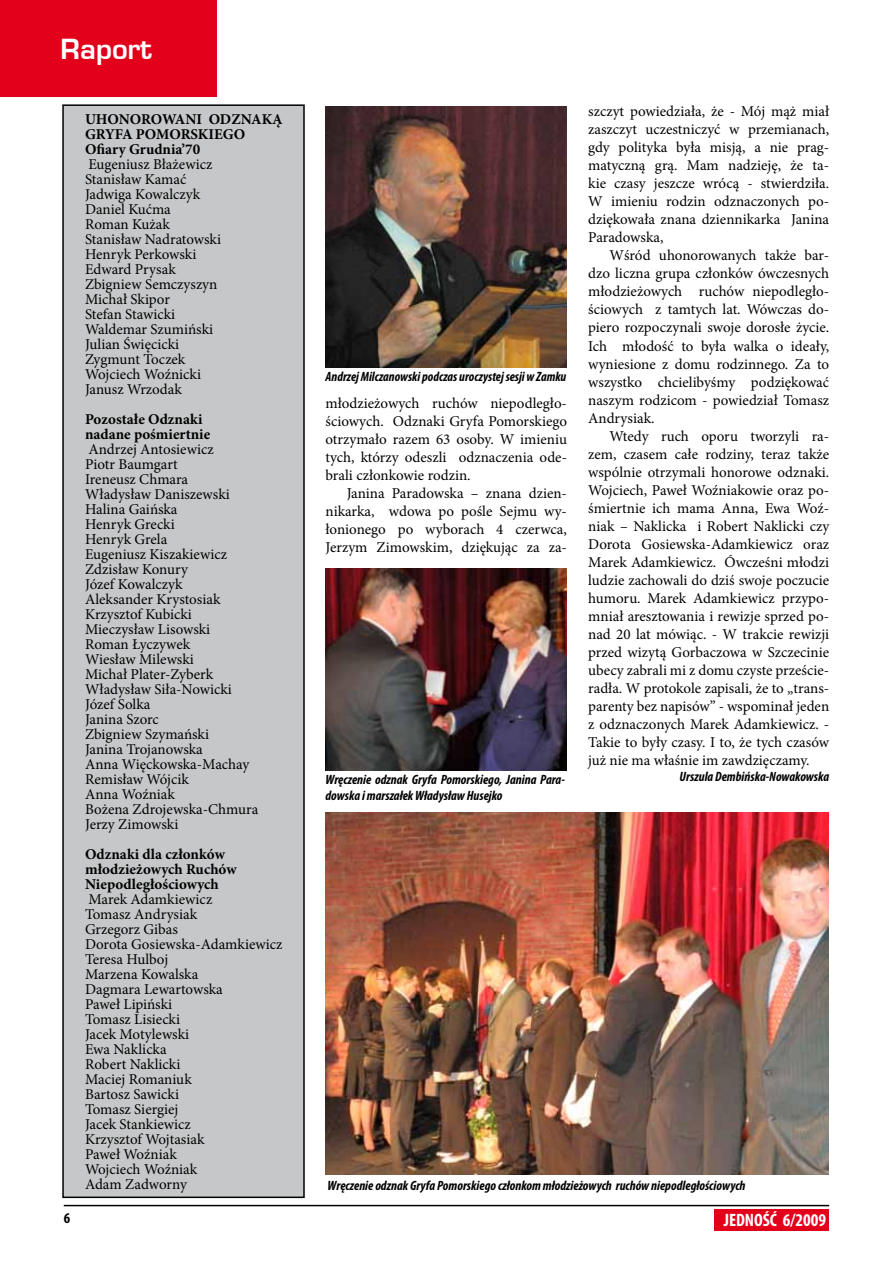
<style>
.page{position:relative;width:893px;height:1263px;background:#fff}
.page>*{position:absolute;margin:0;border:0;box-sizing:border-box;transform-origin:0 0}
.t1{font:700 27px "Euromode";color:#fff}
.t2{font:700 condensed 18px "Myriad Pro";color:#fff}
.t3{font:15px/15px "Minion Pro";color:#000;text-align:justify}
.t4{font:700 15px/15px "Minion Pro";color:#000}
.t5{font:700 condensed 15px "Myriad Pro";color:#000}
.t6{font:italic 700 condensed 13.5px/16.2px "Myriad Pro";color:#000}
</style>
<div class="page">
<div style="left:0;top:0;width:217px;height:96px;background:#e2001a"></div>
<div style="left:714px;top:1209px;width:115px;height:21px;background:#e2001a"></div>
<hr style="left:64px;top:1205px;width:765px;height:1px;background:#000">
<img style="left:325px;top:569px;width:242px;height:201px">
<img style="left:325px;top:812px;width:503px;height:363px">
<div style="left:63px;top:105px;width:241px;height:1092px;background:#c6c7c8"></div>
<div style="left:62px;top:104px;width:243px;height:1094px;border:2px solid #000"></div>
<img style="left:325px;top:106px;width:241px;height:262px">
<h1 class="t1" style="left:61px;top:32px;width:93px">Raport</h1>
<p class="t4" style="left:85px;top:112px;width:199px">UHONOROWANI ODZNAKĄ<br>GRYFA POMORSKIEGO<br>Ofiary Grudnia’70</p>
<p class="t3" style="left:85px;top:157px;width:138px;text-align:left">Eugeniusz Błażewicz<br>Stanisław Kamać<br>Jadwiga Kowalczyk<br>Daniel Kućma<br>Roman Kużak<br>Stanisław Nadratowski<br>Henryk Perkowski<br>Edward Prysak<br>Zbigniew Semczyszyn<br>Michał Skipor<br>Stefan Stawicki<br>Waldemar Szumiński<br>Julian Święcicki<br>Zygmunt Toczek<br>Wojciech Woźnicki<br>Janusz Wrzodak</p>
<p class="t4" style="left:85px;top:412px;width:127px">Pozostałe Odznaki nadane pośmiertnie</p>
<p class="t3" style="left:85px;top:442px;width:175px;text-align:left">Andrzej Antosiewicz<br>Piotr Baumgart<br>Ireneusz Chmara<br>Władysław Daniszewski<br>Halina Gaińska<br>Henryk Grecki<br>Henryk Grela<br>Eugeniusz Kiszakiewicz<br>Zdzisław Konury<br>Józef Kowalczyk<br>Aleksander Krystosiak<br>Krzysztof Kubicki<br>Mieczysław Lisowski<br>Roman Łyczywek<br>Wiesław Milewski<br>Michał Plater-Zyberk<br>Władysław Siła-Nowicki<br>Józef Solka<br>Janina Szorc<br>Zbigniew Szymański<br>Janina Trojanowska<br>Anna Więckowska-Machay<br>Remisław Wójcik<br>Anna Woźniak<br>Bożena Zdrojewska-Chmura<br>Jerzy Zimowski</p>
<p class="t4" style="left:85px;top:847px;width:153px">Odznaki dla członków młodzieżowych Ruchów<br>Niepodległościowych</p>
<p class="t3" style="left:85px;top:892px;width:199px;text-align:left">Marek Adamkiewicz<br>Tomasz Andrysiak<br>Grzegorz Gibas<br>Dorota Gosiewska-Adamkiewicz<br>Teresa Hulboj<br>Marzena Kowalska<br>Dagmara Lewartowska<br>Paweł Lipiński<br>Tomasz Lisiecki<br>Jacek Motylewski<br>Ewa Naklicka<br>Robert Naklicki<br>Maciej Romaniuk<br>Bartosz Sawicki<br>Tomasz Siergiej<br>Jacek Stankiewicz<br>Krzysztof Wojtasiak<br>Paweł Woźniak<br>Wojciech Woźniak<br>Adam Zadworny</p>
<p class="t6" style="left:325px;top:368px;width:242px">Andrzej Milczanowski podczas uroczystej sesji w Zamku</p>
<p class="t3" style="left:325px;top:395px;width:243px;line-height:18px">młodzieżowych ruchów niepodległo&shy;ściowych. Odznaki Gryfa Pomorskiego otrzymało razem 63 osoby. W imieniu tych, którzy odeszli odznaczenia ode&shy;brali członkowie rodzin.</p>
<p class="t3" style="left:325px;top:485px;width:243px;line-height:18px;text-indent:21px">Janina Paradowska – znana dzien&shy;nikarka, wdowa po pośle Sejmu wy&shy;łonionego po wyborach 4 czerwca, Jerzym Zimowskim, dziękując za za-</p>
<p class="t6" style="left:325px;top:771px;width:241px">Wręczenie odznak Gryfa Pomorskiego, Janina Para&shy;dowska i marszałek Władysław Husejko</p>
<p class="t3" style="left:588px;top:103px;width:242px;line-height:18px">szczyt powiedziała, że - Mój mąż miał zaszczyt uczestniczyć w przemianach, gdy polityka była misją, a nie prag&shy;matyczną grą. Mam nadzieję, że ta&shy;kie czasy jeszcze wrócą - stwierdziła.<br>W imieniu rodzin odznaczonych po&shy;dziękowała znana dziennikarka Janina Paradowska,</p>
<p class="t3" style="left:588px;top:247px;width:242px;line-height:18px;text-indent:21px">Wśród uhonorowanych także bar&shy;dzo liczna grupa członków ówczesnych młodzieżowych ruchów niepodległo&shy;ściowych z tamtych lat. Wówczas do&shy;piero rozpoczynali swoje dorosłe życie.<br>Ich młodość to była walka o ideały, wyniesione z domu rodzinnego. Za to wszystko chcielibyśmy podziękować naszym rodzicom - powiedział Tomasz Andrysiak.</p>
<p class="t3" style="left:588px;top:427px;width:242px;line-height:18px;text-indent:21px">Wtedy ruch oporu tworzyli ra&shy;zem, czasem całe rodziny, teraz także wspólnie otrzymali honorowe odznaki.<br>Wojciech, Paweł Woźniakowie oraz po&shy;śmiertnie ich mama Anna, Ewa Woź&shy;niak – Naklicka i Robert Naklicki czy Dorota Gosiewska-Adamkiewicz oraz Marek Adamkiewicz. Ówcześni młodzi ludzie zachowali do dziś swoje poczucie humoru. Marek Adamkiewicz przypo&shy;mniał aresztowania i rewizje sprzed po&shy;nad 20 lat mówiąc. - W trakcie rewizji przed wizytą Gorbaczowa w Szczecinie ubecy zabrali mi z domu czyste przeście&shy;radła. W protokole zapisali, że to „trans&shy;parenty bez napisów” - wspominał jeden z odznaczonych Marek Adamkiewicz. - Takie to były czasy. I to, że tych czasów już nie ma właśnie im zawdzięczamy.</p>
<p class="t6" style="left:680px;top:768px;width:151px">Urszula Dembińska-Nowakowska</p>
<p class="t6" style="left:328px;top:1177px;width:419px">Wręczenie odznak Gryfa Pomorskiego członkom młodzieżowych ruchów niepodległościowych</p>
<p class="t5" style="left:64px;top:1209px;width:8px">6</p>
<p class="t2" style="left:724px;top:1208px;width:104px">JEDNOŚĆ 6/2009</p>
</div>
